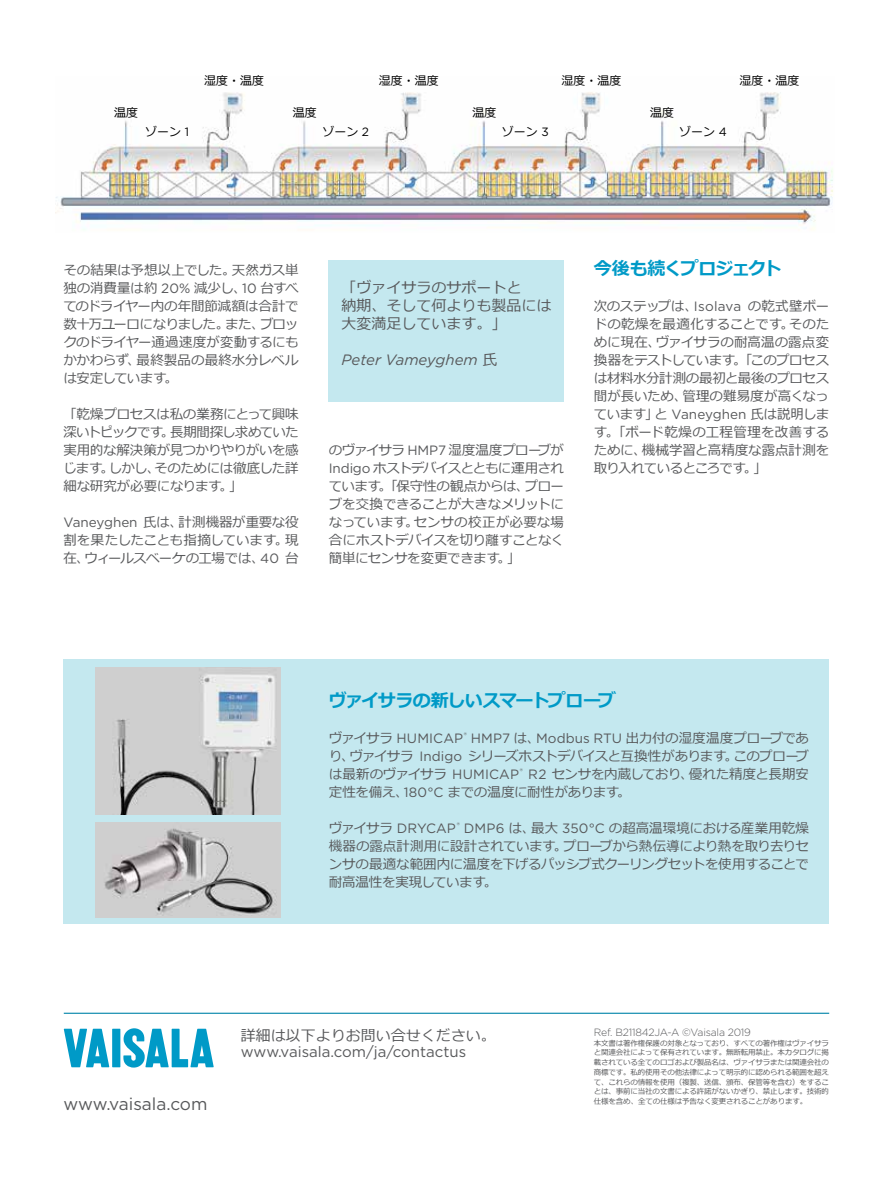
<style>
.page{position:relative;width:893px;height:1191px;background:#fff}
.page>*{position:absolute;margin:0;border:0;box-sizing:border-box;transform-origin:0 0}
.t1{font:700 18px "Meiryo";letter-spacing:-.06em;color:#009ac7}
.t2{font:17.25px "Gotham";color:#58595b}
.t3{font:15px/18px "Meiryo";color:#58595b}
.t4{font:15px "Gotham";color:#58595b}
.t5{font:italic 15px "Gotham";color:#58595b}
.t6{font:13.5px/18px "Meiryo";letter-spacing:-.025em;color:#58595b;text-align:justify}
.t7{font:12px "Meiryo";color:#000}
.t8{font:300 10.5px "Gotham";letter-spacing:-.02em;color:#58595b}
.t9{font:7.5px/9.8px "Meiryo";letter-spacing:-.02em;color:#58595b;text-align:justify}
.s1{font-family:"Gotham"}
.s2{font-family:"Meiryo";font-style:normal}
</style>
<div class="page">
<svg style="left:64px;top:1028px;width:45px;height:39px"></svg>
<div style="left:112px;top:1028px;width:8px;height:39px;background:#009ac7"></div>
<svg style="left:123px;top:1028px;width:91px;height:39px"></svg>
<hr style="left:64px;top:1012px;width:765px;height:1px;background:#0084a9">
<div style="left:64px;top:659px;width:765px;height:264px;background:#c4e8ef"></div>
<div style="left:329px;top:261px;width:235px;height:141px;background:#c4e8ef"></div>
<img style="left:56px;top:92px;width:777px;height:138px">
<img style="left:96px;top:667px;width:185px;height:148px">
<img style="left:96px;top:822px;width:185px;height:95px">
<p class="t7" style="left:204px;top:72px;width:61px">湿度・温度</p>
<p class="t7" style="left:379px;top:72px;width:61px">湿度・温度</p>
<p class="t7" style="left:561px;top:72px;width:61px">湿度・温度</p>
<p class="t7" style="left:739px;top:72px;width:61px">湿度・温度</p>
<p class="t7" style="left:114px;top:104px;width:25px">温度</p>
<p class="t7" style="left:293px;top:104px;width:25px">温度</p>
<p class="t7" style="left:472px;top:104px;width:25px">温度</p>
<p class="t7" style="left:650px;top:104px;width:25px">温度</p>
<p class="t7" style="left:145px;top:124px;width:45px">ゾーン <span class="s1">1</span></p>
<p class="t7" style="left:322px;top:124px;width:48px">ゾーン <span class="s1">2</span></p>
<p class="t7" style="left:502px;top:124px;width:48px">ゾーン <span class="s1">3</span></p>
<p class="t7" style="left:679px;top:124px;width:49px">ゾーン <span class="s1">4</span></p>
<p class="t6" style="left:63px;top:261px;width:237px">その結果は予想以上でした。天然ガス単独の消費量は約 <span class="s1">20%</span> 減少し、<span class="s1">10</span> 台すべてのドライヤー内の年間節減額は合計で数十万ユーロになりました。また、ブロックのドライヤー通過速度が変動するにもかかわらず、最終製品の最終水分レベルは安定しています。</p>
<p class="t6" style="left:63px;top:405px;width:237px">「乾燥プロセスは私の業務にとって興味深いトピックです。長期間探し求めていた実用的な解決策が見つかりやりがいを感じます。しかし、そのためには徹底した詳細な研究が必要になります。」</p>
<p class="t6" style="left:63px;top:513px;width:237px"><span class="s1">Vaneyghen</span> 氏は、計測機器が重要な役割を果たしたことも指摘しています。現在、ウィールスベーケの工場では、<span class="s1">40</span> 台</p>
<p class="t3" style="left:342px;top:279px;width:211px">「ヴァイサラのサポートと<br>納期、そして何よりも製品には大変満足しています。」</p>
<p class="t5" style="left:342px;top:350px;width:157px">Peter Vameyghem <span class="s2">氏</span></p>
<p class="t6" style="left:329px;top:441px;width:237px">のヴァイサラ <span class="s1">HMP7</span> 湿度温度プローブが<span class="s1">Indigo</span> ホストデバイスとともに運用されています。「保守性の観点からは、プローブを交換できることが大きなメリットになっています。センサの校正が必要な場合にホストデバイスを切り離すことなく簡単にセンサを変更できます。」</p>
<h1 class="t1" style="left:594px;top:255px;width:189px">今後も続くプロジェクト</h1>
<p class="t6" style="left:594px;top:297px;width:237px">次のステップは、<span class="s1">Isolava</span> の乾式壁ボードの乾燥を最適化することです。そのために現在、ヴァイサラの耐高温の露点変換器をテストしています。「このプロセスは材料水分計測の最初と最後のプロセス間が長いため、管理の難易度が高くなっています」と <span class="s1">Vaneyghen</span> 氏は説明します。「ボード乾燥の工程管理を改善するために、機械学習と高精度な露点計測を取り入れているところです。」</p>
<h1 class="t1" style="left:329px;top:687px;width:289px">ヴァイサラの新しいスマートプローブ</h1>
<p class="t6" style="left:329px;top:729px;width:482px">ヴァイサラ <span class="s1">HUMICAP</span><sup>®</sup> <span class="s1">HMP7</span> は、<span class="s1">Modbus RTU</span> 出力付の湿度温度プローブであり、ヴァイサラ <span class="s1">Indigo</span> シリーズホストデバイスと互換性があります。このプローブは最新のヴァイサラ <span class="s1">HUMICAP</span><sup>®</sup> <span class="s1">R2</span> センサを内蔵しており、優れた精度と長期安定性を備え、<span class="s1">180°C</span> までの温度に耐性があります。</p>
<p class="t6" style="left:329px;top:819px;width:482px">ヴァイサラ <span class="s1">DRYCAP</span><sup>®</sup> <span class="s1">DMP6</span> は、最大 <span class="s1">350°C</span> の超高温環境における産業用乾燥機器の露点計測用に設計されています。プローブから熱伝導により熱を取り去りセンサの最適な範囲内に温度を下げるパッシブ式クーリングセットを使用することで耐高温性を実現しています。</p>
<p class="t2" style="left:63px;top:1092px;width:146px">www.vaisala.com</p>
<p class="t3" style="left:241px;top:1026px;width:256px">詳細は以下よりお問い合せください。</p>
<p class="t4" style="left:241px;top:1042px;width:227px">www.vaisala.com/ja/contactus</p>
<p class="t8" style="left:594px;top:1025px;width:159px">Ref. B211842JA-A ©Vaisala 2019</p>
<p class="t9" style="left:594px;top:1038px;width:237px">本文書は著作権保護の対象となっており、すべての著作権はヴァイサラと関連会社によって保有されています。無断転用禁止。本カタログに掲載されている全てのロゴおよび製品名は、ヴァイサラまたは関連会社の商標です。私的使用その他法律によって明示的に認められる範囲を超えて、これらの情報を使用（複製、送信、頒布、保管等を含む）をすることは、事前に当社の文書による許諾がないかぎり、禁止します。技術的仕様を含め、全ての仕様は予告なく変更されることがあります。</p>
</div>
